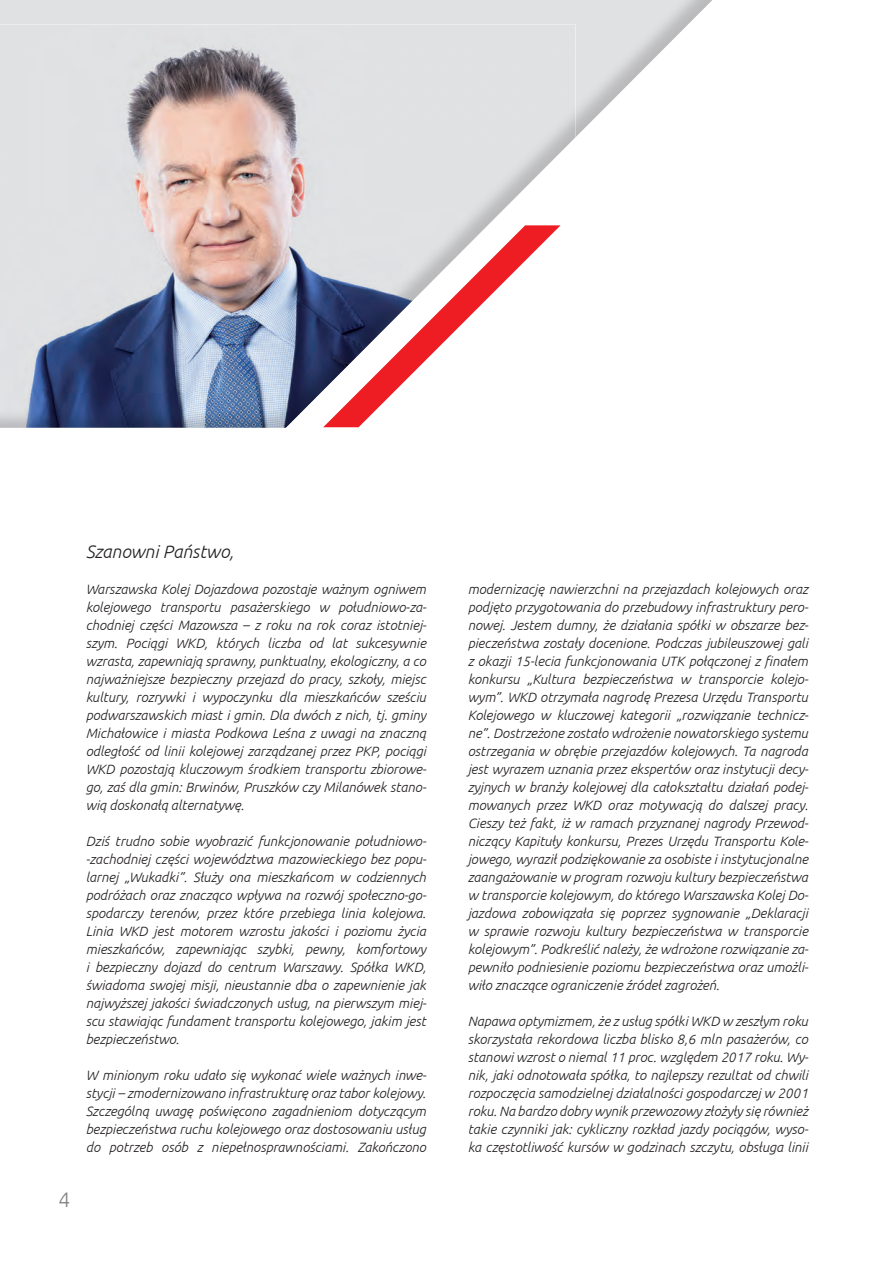
<style>
.page{position:relative;width:893px;height:1263px;background:#fff}
.page>*{position:absolute;margin:0;border:0;box-sizing:border-box;transform-origin:0 0}
.t1{font:300 21px "Ubuntu";color:#808285}
.t2{font:italic 300 18px "Ubuntu";color:#231f20}
.t3{font:italic 300 13.5px/18px "Ubuntu";color:#231f20;text-align:justify}
</style>
<div class="page">
<div style="left:0;top:0;width:727px;height:429px;background:#231f20;opacity:.2"></div>
<svg style="left:323px;top:225px;width:237px;height:202px"></svg>
<h1 class="t1" style="left:59px;top:1187px;width:13px">4</h1>
<h2 class="t2" style="left:86px;top:541px;width:149px">Szanowni Państwo,</h2>
<p class="t3" style="left:86px;top:580px;width:342px">Warszawska Kolej Dojazdowa pozostaje ważnym ogniwem kolejowego transportu pasażerskiego w południowo-za&shy;chodniej części Mazowsza – z roku na rok coraz istotniej&shy;szym. Pociągi WKD, których liczba od lat sukcesywnie wzrasta, zapewniają sprawny, punktualny, ekologiczny, a co najważniejsze bezpieczny przejazd do pracy, szkoły, miejsc kultury, rozrywki i wypoczynku dla mieszkańców sześciu podwarszawskich miast i gmin. Dla dwóch z nich, tj. gminy Michałowice i miasta Podkowa Leśna z uwagi na znaczną odległość od linii kolejowej zarządzanej przez PKP, pociągi WKD pozostają kluczowym środkiem transportu zbiorowe&shy;go, zaś dla gmin: Brwinów, Pruszków czy Milanówek stano&shy;wią doskonałą alternatywę.</p>
<p class="t3" style="left:86px;top:832px;width:342px">Dziś trudno sobie wyobrazić funkcjonowanie południowo--zachodniej części województwa mazowieckiego bez popu&shy;larnej „Wukadki”. Służy ona mieszkańcom w codziennych podróżach oraz znacząco wpływa na rozwój społeczno-go&shy;spodarczy terenów, przez które przebiega linia kolejowa.<br>Linia WKD jest motorem wzrostu jakości i poziomu życia mieszkańców, zapewniając szybki, pewny, komfortowy i bezpieczny dojazd do centrum Warszawy. Spółka WKD, świadoma swojej misji, nieustannie dba o zapewnienie jak najwyższej jakości świadczonych usług, na pierwszym miej&shy;scu stawiając fundament transportu kolejowego, jakim jest bezpieczeństwo.</p>
<p class="t3" style="left:86px;top:1066px;width:342px">W minionym roku udało się wykonać wiele ważnych inwe&shy;stycji – zmodernizowano infrastrukturę oraz tabor kolejowy.<br>Szczególną uwagę poświęcono zagadnieniom dotyczącym bezpieczeństwa ruchu kolejowego oraz dostosowaniu usług do potrzeb osób z niepełnosprawnościami. Zakończono</p>
<p class="t3" style="left:468px;top:580px;width:342px">modernizację nawierzchni na przejazdach kolejowych oraz podjęto przygotowania do przebudowy infrastruktury pero&shy;nowej. Jestem dumny, że działania spółki w obszarze bez&shy;pieczeństwa zostały docenione. Podczas jubileuszowej gali z okazji 15-lecia funkcjonowania UTK połączonej z finałem konkursu „Kultura bezpieczeństwa w transporcie kolejo&shy;wym”. WKD otrzymała nagrodę Prezesa Urzędu Transportu Kolejowego w kluczowej kategorii „rozwiązanie technicz&shy;ne”. Dostrzeżone zostało wdrożenie nowatorskiego systemu ostrzegania w obrębie przejazdów kolejowych. Ta nagroda jest wyrazem uznania przez ekspertów oraz instytucji decy&shy;zyjnych w branży kolejowej dla całokształtu działań podej&shy;mowanych przez WKD oraz motywacją do dalszej pracy.<br>Cieszy też fakt, iż w ramach przyznanej nagrody Przewod&shy;niczący Kapituły konkursu, Prezes Urzędu Transportu Kole&shy;jowego, wyraził podziękowanie za osobiste i instytucjonalne zaangażowanie w program rozwoju kultury bezpieczeństwa w transporcie kolejowym, do którego Warszawska Kolej Do&shy;jazdowa zobowiązała się poprzez sygnowanie „Deklaracji w sprawie rozwoju kultury bezpieczeństwa w transporcie kolejowym”. Podkreślić należy, że wdrożone rozwiązanie za&shy;pewniło podniesienie poziomu bezpieczeństwa oraz umożli&shy;wiło znaczące ograniczenie źródeł zagrożeń.</p>
<p class="t3" style="left:468px;top:1012px;width:342px">Napawa optymizmem, że z usług spółki WKD w zeszłym roku skorzystała rekordowa liczba blisko 8,6 mln pasażerów, co stanowi wzrost o niemal 11 proc. względem 2017 roku. Wy&shy;nik, jaki odnotowała spółka, to najlepszy rezultat od chwili rozpoczęcia samodzielnej działalności gospodarczej w 2001 roku. Na bardzo dobry wynik przewozowy złożyły się również takie czynniki jak: cykliczny rozkład jazdy pociągów, wyso&shy;ka częstotliwość kursów w godzinach szczytu, obsługa linii</p>
</div>
